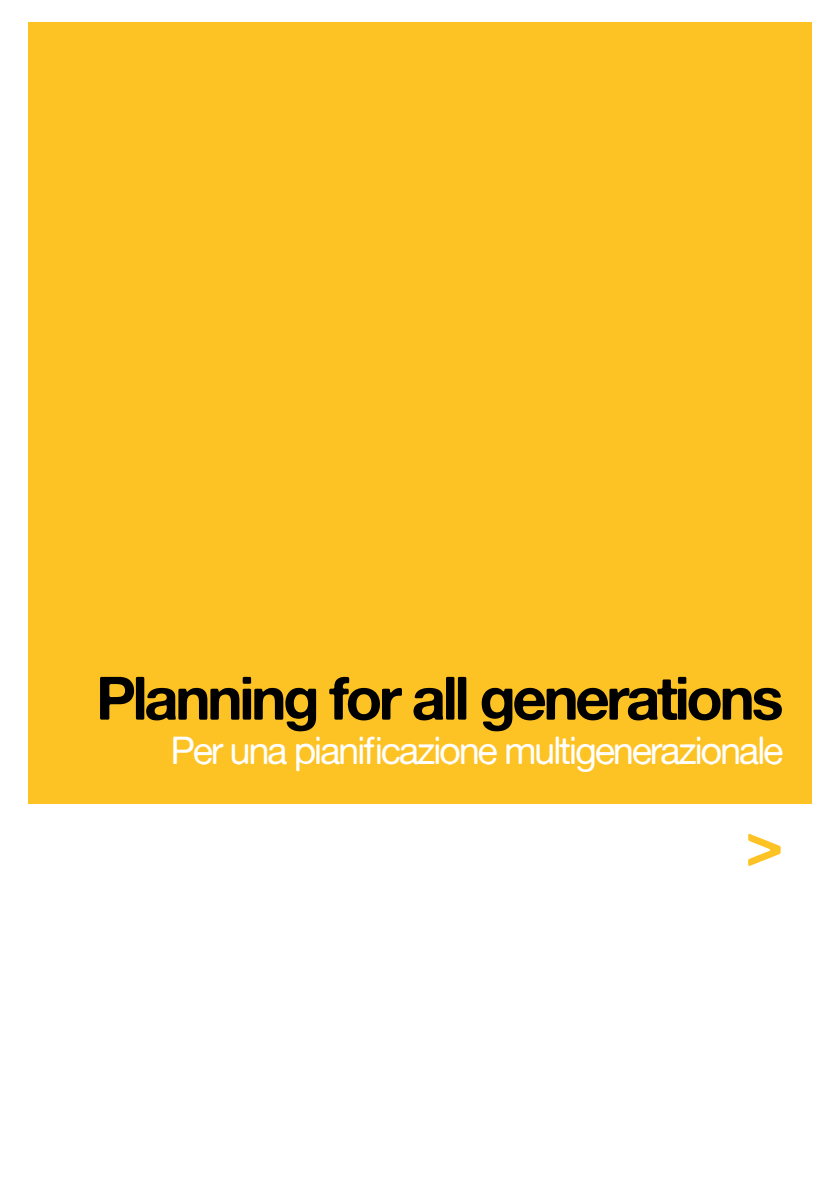
<style>
.page{position:relative;width:840px;height:1191px;background:#fff}
.page>*{position:absolute;margin:0;border:0;box-sizing:border-box;transform-origin:0 0}
.t1{font:64px "Alte Haas Grotesk Bold";color:#fdc224}
.t2{font:60px "Alte Haas Grotesk Bold";letter-spacing:-.06em;color:#000}
.t3{font:38px "Alte Haas Grotesk";letter-spacing:-.06em;color:#fff}
</style>
<div class="page">
<div style="left:28px;top:22px;width:783px;height:781px;background:#fdc224"></div>
<h2 class="t2" style="left:96px;top:661px;width:688px">Planning for all generations</h2>
<p class="t3" style="left:170px;top:727px;width:614px">Per una pianificazione multigenerazionale</p>
<h1 class="t1" style="left:744px;top:803px;width:40px">&gt;</h1>
</div>
